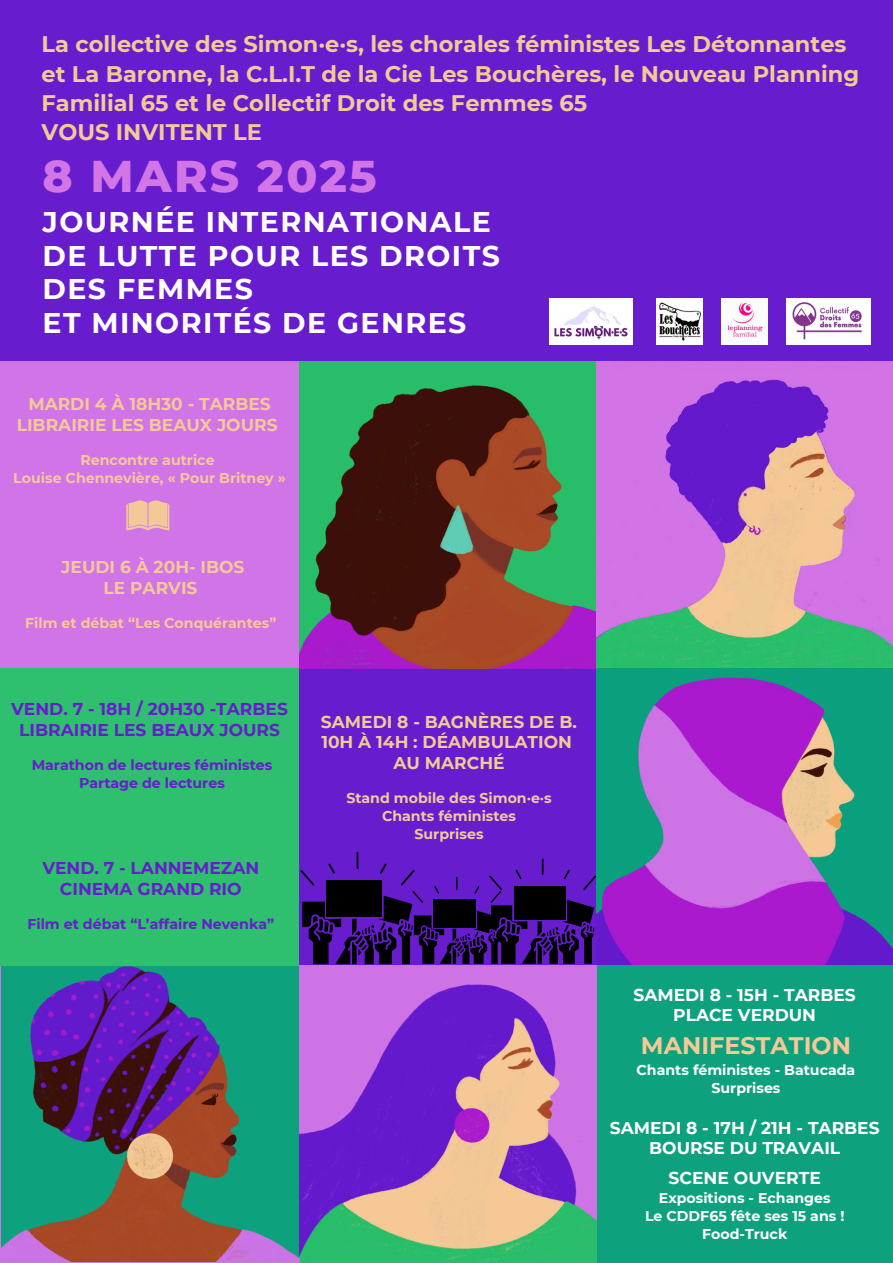
<style>
.page{position:relative;width:893px;height:1263px;background:#fff}
.page>*{position:absolute;margin:0;border:0;box-sizing:border-box;transform-origin:0 0}
.t1{font:800 45.3px "Montserrat";letter-spacing:.05em;color:#d175e7}
.t2{font:700 28.42px/33.8px "Montserrat";letter-spacing:.05em;color:#fff}
.t3{font:700 23.92px "Montserrat";color:#f4c997}
.t4{font:700 22.5px/29.2px "Montserrat";color:#f4c997}
.t5{font:700 17.17px "Montserrat";color:#fff}
.t6{font:700 17.1px/20.2px "Montserrat";color:#f4c997;text-align:center}
.t7{font:700 17.1px/20.2px "Montserrat";color:#671dcd;text-align:center}
.t8{font:700 17.1px/20.2px "Montserrat";color:#fff;text-align:center}
.t9{font:700 14.17px "Montserrat";color:#f4c997}
.t10{font:700 14.17px "Montserrat";color:#fff}
.t11{font:700 14.17px "Montserrat";color:#671dcd}
</style>
<div class="page">
<img style="left:306px;top:377px;width:263px;height:292px">
<div style="left:0;top:0;width:893px;height:377px;background:#671dcd"></div>
<div style="left:0;top:361px;width:306px;height:308px;background:#d074e7"></div>
<div style="left:0;top:669px;width:301px;height:297px;background:#2ec06e"></div>
<img style="left:569px;top:361px;width:324px;height:308px">
<div style="left:299px;top:669px;width:300px;height:296px;background:#671dcd"></div>
<img style="left:596px;top:669px;width:297px;height:296px">
<div style="left:596px;top:965px;width:297px;height:298px;background:#0ea17e"></div>
<img style="left:299px;top:965px;width:297px;height:298px">
<img style="left:0;top:966px;width:299px;height:295px">
<img style="left:787px;top:298px;width:83px;height:46px">
<img style="left:722px;top:298px;width:46px;height:47px">
<img style="left:657px;top:298px;width:46px;height:47px">
<img style="left:549px;top:298px;width:84px;height:47px">
<svg style="left:300px;top:852px;width:296px;height:112px"></svg>
<svg style="left:126px;top:500px;width:43px;height:30px"></svg>
<p class="t4" style="left:42px;top:30px;width:819px">La collective des Simon·e·s, les chorales féministes Les Détonnantes et La Baronne, la C.L.I.T de la Cie Les Bouchères, le Nouveau Planning Familial 65 et le Collectif Droit des Femmes 65<br>VOUS INVITENT LE</p>
<h2 class="t1" style="left:43px;top:148px;width:336px">8 MARS 2025</h2>
<h3 class="t2" style="left:43px;top:205px;width:459px">JOURNÉE INTERNATIONALE<br>DE LUTTE POUR LES DROITS<br>DES FEMMES</h3>
<p class="t2" style="left:43px;top:306px;width:425px">ET MINORITÉS DE GENRES</p>
<p class="t6" style="left:17px;top:394px;width:262px">MARDI 4 À 18H30 - TARBES<br>LIBRAIRIE LES BEAUX JOURS</p>
<p class="t9" style="left:80px;top:451px;width:136px">Rencontre autrice</p>
<p class="t9" style="left:13px;top:469px;width:274px">Louise Chennevière, « Pour Britney »</p>
<p class="t6" style="left:61px;top:557px;width:185px">JEUDI 6 À 20H- IBOS<br>LE PARVIS</p>
<h4 class="t9" style="left:25px;top:614px;width:253px">Film et débat “Les Conquérantes”</h4>
<p class="t7" style="left:11px;top:699px;width:278px">VEND. 7 - 18H / 20H30 -TARBES<br>LIBRAIRIE LES BEAUX JOURS</p>
<p class="t11" style="left:32px;top:756px;width:242px">Marathon de lectures féministes</p>
<p class="t11" style="left:79px;top:774px;width:147px">Partage de lectures</p>
<p class="t7" style="left:42px;top:858px;width:218px">VEND. 7 - LANNEMEZAN<br>CINEMA GRAND RIO</p>
<p class="t11" style="left:27px;top:915px;width:248px">Film et débat “L’affaire Nevenka”</p>
<p class="t6" style="left:321px;top:712px;width:258px">SAMEDI 8 - BAGNÈRES DE B.<br>10H À 14H : DÉAMBULATION<br>AU MARCHÉ</p>
<h4 class="t9" style="left:346px;top:790px;width:207px">Stand mobile des Simon·e·s</h4>
<p class="t9" style="left:382px;top:808px;width:136px">Chants féministes</p>
<p class="t9" style="left:414px;top:826px;width:70px">Surprises</p>
<p class="t8" style="left:633px;top:985px;width:224px">SAMEDI 8 - 15H - TARBES<br>PLACE VERDUN</p>
<h4 class="t3" style="left:641px;top:1030px;width:212px">MANIFESTATION</h4>
<p class="t10" style="left:636px;top:1061px;width:220px">Chants féministes - Batucada</p>
<p class="t10" style="left:711px;top:1079px;width:70px">Surprises</p>
<p class="t8" style="left:610px;top:1117px;width:271px">SAMEDI 8 - 17H / 21H - TARBES<br>BOURSE DU TRAVAIL</p>
<h4 class="t5" style="left:668px;top:1167px;width:154px">SCENE OUVERTE</h4>
<p class="t10" style="left:659px;top:1189px;width:173px">Expositions - Echanges</p>
<h4 class="t10" style="left:645px;top:1207px;width:201px">Le CDDF65 fête ses 15 ans !</h4>
<p class="t10" style="left:702px;top:1225px;width:87px">Food-Truck</p>
</div>
